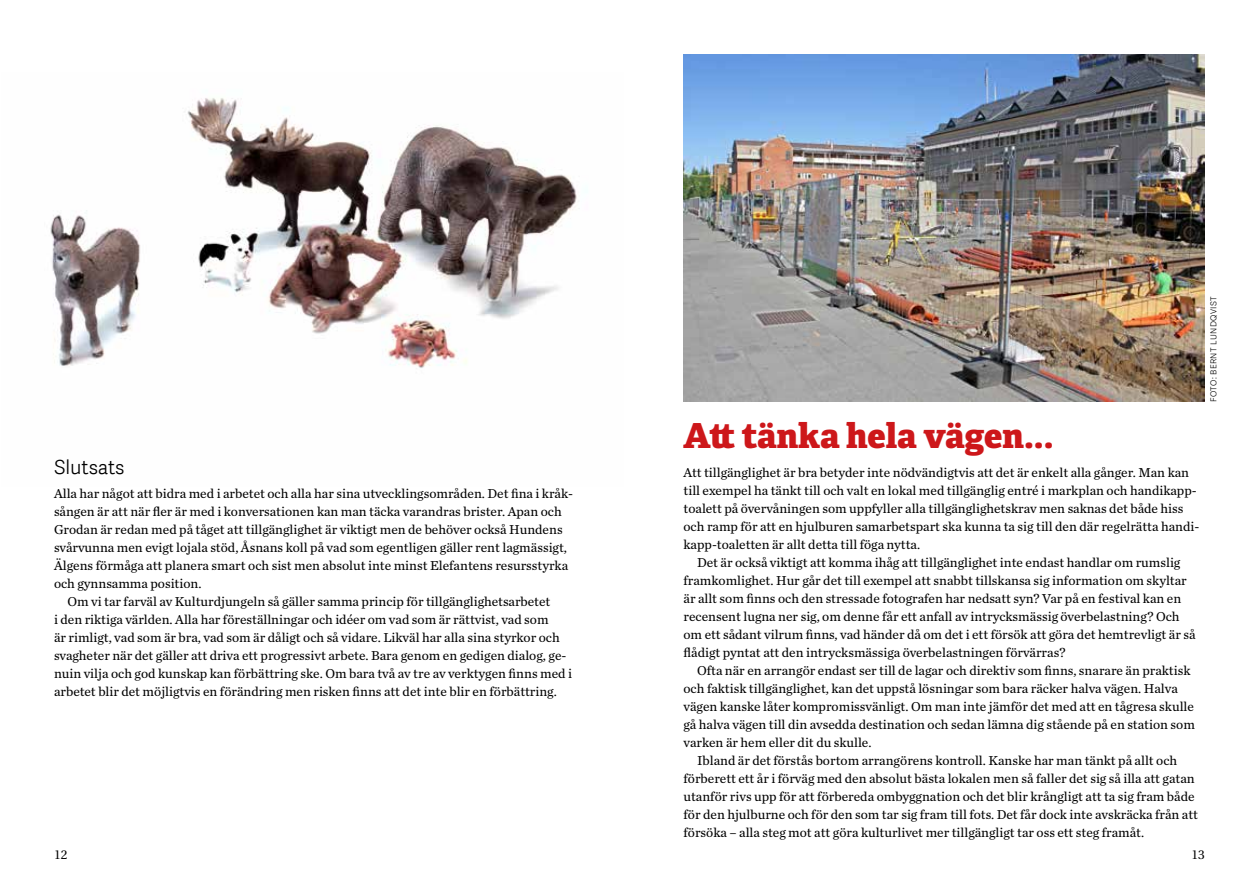
<style>
.page{position:relative;width:1259px;height:893px;background:#fff}
.page>*{position:absolute;margin:0;border:0;box-sizing:border-box;transform-origin:0 0}
.t1{font:800 34.5px "Adelle";letter-spacing:-.005em;color:#cd171a}
.t2{font:300 19.5px "Adelle Sans";color:#000}
.t3{font:13.5px/18px "Chronicle Text G2";color:#000}
.t4{font:12.75px "Utopia";color:#000}
.t5{font:300 8.25px "Adelle Sans";letter-spacing:.05em;color:#000}
</style>
<div class="page">
<img style="left:50px;top:98px;width:527px;height:270px">
<img style="left:683px;top:54px;width:522px;height:348px">
<h2 class="t2" style="left:54px;top:456px;width:72px">Slutsats</h2>
<p class="t3" style="left:54px;top:484px;width:520px">Alla har något att bidra med i arbetet och alla har sina utvecklingsområden. Det fina i kråk-</p>
<p class="t3" style="left:54px;top:502px;width:509px">sången är att när fler är med i konversationen kan man täcka varandras brister. Apan och</p>
<p class="t3" style="left:54px;top:520px;width:510px">Grodan är redan med på tåget att tillgänglighet är viktigt men de behöver också Hundens</p>
<p class="t3" style="left:54px;top:538px;width:514px">svårvunna men evigt lojala stöd, Åsnans koll på vad som egentligen gäller rent lagmässigt,</p>
<p class="t3" style="left:54px;top:556px;width:516px">Älgens förmåga att planera smart och sist men absolut inte minst Elefantens resursstyrka</p>
<p class="t3" style="left:54px;top:574px;width:149px">och gynnsamma position.</p>
<p class="t3" style="left:68px;top:592px;width:484px">Om vi tar farväl av Kulturdjungeln så gäller samma princip för tillgänglighetsarbetet</p>
<p class="t3" style="left:54px;top:610px;width:496px">i den riktiga världen. Alla har föreställningar och idéer om vad som är rättvist, vad som</p>
<p class="t3" style="left:54px;top:628px;width:507px">är rimligt, vad som är bra, vad som är dåligt och så vidare. Likväl har alla sina styrkor och</p>
<p class="t3" style="left:54px;top:646px;width:514px">svagheter när det gäller att driva ett progressivt arbete. Bara genom en gedigen dialog, ge-</p>
<p class="t3" style="left:54px;top:664px;width:519px">nuin vilja och god kunskap kan förbättring ske. Om bara två av tre av verktygen finns med i</p>
<p class="t3" style="left:54px;top:682px;width:504px">arbetet blir det möjligtvis en förändring men risken finns att det inte blir en förbättring.</p>
<p class="t4" style="left:54px;top:848px;width:15px">12</p>
<h1 class="t1" style="left:683px;top:413px;width:371px">Att tänka hela vägen...</h1>
<p class="t3" style="left:683px;top:462px;width:517px">Att tillgänglighet är bra betyder inte nödvändigtvis att det är enkelt alla gånger. Man kan till exempel ha tänkt till och valt en lokal med tillgänglig entré i markplan och handikapp&shy;toalett på övervåningen som uppfyller alla tillgänglighetskrav men saknas det både hiss och ramp för att en hjulburen samarbetspart ska kunna ta sig till den där regelrätta handi&shy;kapp-toaletten är allt detta till föga nytta.</p>
<p class="t3" style="left:683px;top:552px;width:513px;text-indent:14px">Det är också viktigt att komma ihåg att tillgänglighet inte endast handlar om rumslig framkomlighet. Hur går det till exempel att snabbt tillskansa sig information om skyltar är allt som finns och den stressade fotografen har nedsatt syn? Var på en festival kan en recensent lugna ner sig, om denne får ett anfall av intrycksmässig överbelastning? Och om ett sådant vilrum finns, vad händer då om det i ett försök att göra det hemtrevligt är så flådigt pyntat att den intrycksmässiga överbelastningen förvärras?</p>
<p class="t3" style="left:683px;top:660px;width:513px;text-indent:14px">Ofta när en arrangör endast ser till de lagar och direktiv som finns, snarare än praktisk och faktisk tillgänglighet, kan det uppstå lösningar som bara räcker halva vägen. Halva vägen kanske låter kompromissvänligt. Om man inte jämför det med att en tågresa skulle gå halva vägen till din avsedda destination och sedan lämna dig stående på en station som varken är hem eller dit du skulle.</p>
<p class="t3" style="left:683px;top:750px;width:516px;text-indent:14px">Ibland är det förstås bortom arrangörens kontroll. Kanske har man tänkt på allt och förberett ett år i förväg med den absolut bästa lokalen men så faller det sig så illa att gatan utanför rivs upp för att förbereda ombyggnation och det blir krångligt att ta sig fram både för den hjulburne och för den som tar sig fram till fots. Det får dock inte avskräcka från att försöka – alla steg mot att göra kulturlivet mer tillgängligt tar oss ett steg framåt.</p>
<p class="t5" style="left:1209px;top:402px;width:107px;rotate:-90deg">FOTO: BERNT LUNDQVIST</p>
<p class="t4" style="left:1191px;top:848px;width:15px">13</p>
</div>
